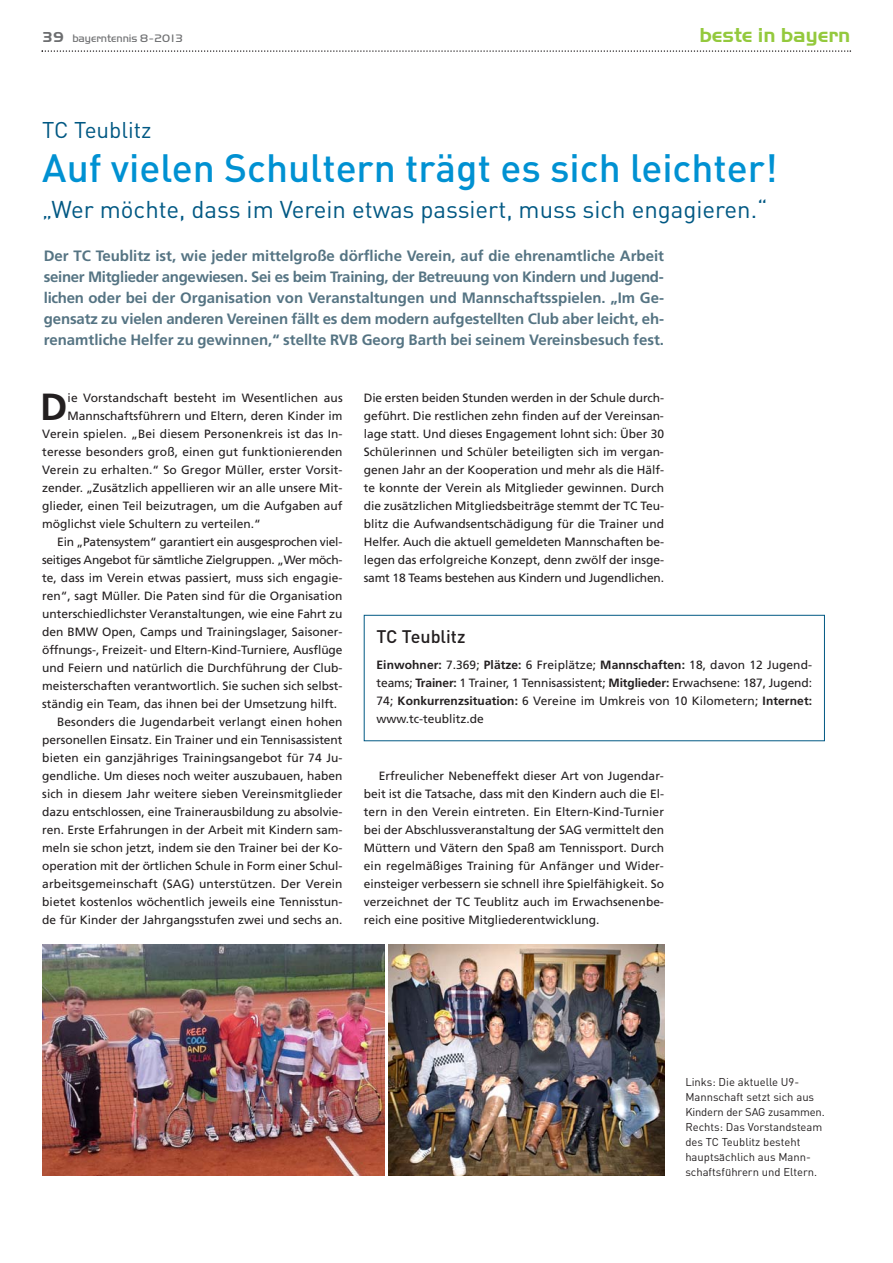
<style>
.page{position:relative;width:893px;height:1263px;background:#fff}
.page>*{position:absolute;margin:0;border:0;box-sizing:border-box;transform-origin:0 0}
.t1{font:500 39px "DIN";color:#0091d2}
.t2{font:700 37.8px "Frutiger";color:#231f20}
.t3{font:24px "DIN";color:#005883}
.t4{font:22.5px "DIN";color:#005883}
.t5{font:700 21px "Handel Gothic EF";color:#94c93d}
.t6{font:500 18px "DIN";color:#231f20}
.t7{font:700 15px/21px "Frutiger";color:#557483;text-align:justify}
.t8{font:12px/18px "Frutiger";color:#231f20;text-align:justify}
.t9{font:12px "Frutiger";letter-spacing:-.02em;color:#231f20}
.t10{font:11.25px/15px "DIN";color:#231f20}
.t11{font:300 11.25px "Handel Gothic EF";color:#6d6e70}
.s1{font-weight:700;font-size:15px}
.s2{font-weight:700}
.s3{font-family:"Baskerville";font-weight:600}
</style>
<div class="page">
<div style="left:364px;top:615px;width:461px;height:126px;border:1px solid #005883"></div>
<img style="left:42px;top:944px;width:343px;height:232px">
<img style="left:389px;top:944px;width:275px;height:232px">
<svg style="left:42px;top:50px;width:809px;height:2px"></svg>
<p class="t11" style="left:42px;top:34px;width:142px"><span class="s1">39</span> bayerntennis 8-2013</p>
<h3 class="t5" style="left:699px;top:28px;width:152px">beste in bayern</h3>
<h3 class="t4" style="left:42px;top:122px;width:111px">TC Teublitz</h3>
<h1 class="t1" style="left:42px;top:154px;width:737px">Auf vielen Schultern trägt es sich leichter!</h1>
<h3 class="t3" style="left:42px;top:201px;width:727px">„Wer möchte, dass im Verein etwas passiert, muss sich engagieren.“</h3>
<p class="t7" style="left:44px;top:246px;width:622px">Der TC Teublitz ist, wie jeder mittelgroße dörfliche Verein, auf die ehrenamtliche Arbeit seiner Mitglieder angewiesen. Sei es beim Training, der Betreuung von Kindern und Jugend&shy;lichen oder bei der Organisation von Veranstaltungen und Mannschaftsspielen. „Im Ge&shy;gensatz zu vielen anderen Vereinen fällt es dem modern aufgestellten Club aber leicht, eh&shy;renamtliche Helfer zu gewinnen,“ stellte RVB Georg Barth bei seinem Vereinsbesuch fest.</p>
<h2 class="t2" style="left:40px;top:391px;width:29px">D</h2>
<p class="t8" style="left:68px;top:389px;width:277px">ie Vorstandschaft besteht im Wesentlichen aus</p>
<p class="t8" style="left:67px;top:407px;width:277px">Mannschaftsführern und Eltern, deren Kinder im</p>
<p class="t8" style="left:42px;top:425px;width:302px">Verein spielen. „Bei diesem Personenkreis ist das In-</p>
<p class="t8" style="left:42px;top:443px;width:302px">teresse besonders groß, einen gut funktionierenden</p>
<p class="t8" style="left:42px;top:461px;width:301px">Verein zu erhalten.“ So Gregor Müller, erster Vorsit-</p>
<p class="t8" style="left:42px;top:479px;width:302px">zender. „Zusätzlich appellieren wir an alle unsere Mit-</p>
<p class="t8" style="left:42px;top:497px;width:302px">glieder, einen Teil beizutragen, um die Aufgaben auf</p>
<p class="t8" style="left:42px;top:515px;width:220px">möglichst viele Schultern zu verteilen.“</p>
<p class="t8" style="left:57px;top:533px;width:287px">Ein „Patensystem“ garantiert ein ausgesprochen viel-</p>
<p class="t9" style="left:42px;top:555px;width:302px">seitiges Angebot für sämtliche Zielgruppen. „Wer möch-</p>
<p class="t8" style="left:42px;top:569px;width:302px">te, dass im Verein etwas passiert, muss sich engagie-</p>
<p class="t8" style="left:42px;top:587px;width:302px">ren“, sagt Müller. Die Paten sind für die Organisation</p>
<p class="t8" style="left:42px;top:605px;width:302px">unterschiedlichster Veranstaltungen, wie eine Fahrt zu</p>
<p class="t8" style="left:42px;top:623px;width:301px">den BMW Open, Camps und Trainingslager, Saisoner-</p>
<p class="t8" style="left:42px;top:641px;width:302px">öffnungs-, Freizeit- und Eltern-Kind-Turniere, Ausflüge</p>
<p class="t8" style="left:42px;top:659px;width:302px">und Feiern und natürlich die Durchführung der Club-</p>
<p class="t8" style="left:42px;top:677px;width:302px">meisterschaften verantwortlich. Sie suchen sich selbst-</p>
<p class="t8" style="left:42px;top:695px;width:296px">ständig ein Team, das ihnen bei der Umsetzung hilft.</p>
<p class="t8" style="left:57px;top:713px;width:287px">Besonders die Jugendarbeit verlangt einen hohen</p>
<p class="t8" style="left:42px;top:731px;width:302px">personellen Einsatz. Ein Trainer und ein Tennisassistent</p>
<p class="t8" style="left:42px;top:749px;width:302px">bieten ein ganzjähriges Trainingsangebot für 74 Ju-</p>
<p class="t8" style="left:42px;top:767px;width:302px">gendliche. Um dieses noch weiter auszubauen, haben</p>
<p class="t8" style="left:42px;top:785px;width:302px">sich in diesem Jahr weitere sieben Vereinsmitglieder</p>
<p class="t8" style="left:42px;top:803px;width:302px">dazu entschlossen, eine Trainerausbildung zu absolvie-</p>
<p class="t8" style="left:42px;top:821px;width:302px">ren. Erste Erfahrungen in der Arbeit mit Kindern sam-</p>
<p class="t8" style="left:42px;top:839px;width:302px">meln sie schon jetzt, indem sie den Trainer bei der Ko-</p>
<p class="t8" style="left:42px;top:857px;width:302px">operation mit der örtlichen Schule in Form einer Schul-</p>
<p class="t8" style="left:42px;top:875px;width:302px">arbeitsgemeinschaft (SAG) unterstützen. Der Verein</p>
<p class="t8" style="left:42px;top:893px;width:302px">bietet kostenlos wöchentlich jeweils eine Tennisstun-</p>
<p class="t8" style="left:42px;top:911px;width:302px">de für Kinder der Jahrgangsstufen zwei und sechs an.</p>
<p class="t8" style="left:364px;top:389px;width:302px">Die ersten beiden Stunden werden in der Schule durch&shy;geführt. Die restlichen zehn finden auf der Vereinsan&shy;lage statt. Und dieses Engagement lohnt sich: Über 30<br>Schülerinnen und Schüler beteiligten sich im vergan&shy;genen Jahr an der Kooperation und mehr als die Hälf&shy;te konnte der Verein als Mitglieder gewinnen. Durch die zusätzlichen Mitgliedsbeiträge stemmt der TC Teu&shy;blitz die Aufwandsentschädigung für die Trainer und Helfer. Auch die aktuell gemeldeten Mannschaften be&shy;legen das erfolgreiche Konzept, denn zwölf der insge&shy;samt 18 Teams bestehen aus Kindern und Jugendlichen.</p>
<h3 class="t6" style="left:377px;top:630px;width:90px">TC Teublitz</h3>
<p class="t8" style="left:377px;top:657px;width:437px"><span class="s2">Einwohner:</span> 7.369; <span class="s2">Plätze:</span> 6 Freiplätze; <span class="s2">Mannschaften:</span> 18, davon 12 Jugend&shy;teams; <span class="s2">Trainer:</span> 1 Trainer, 1 Tennisassistent; <span class="s2">Mitglieder:</span> Erwachsene: 187, Jugend:<br>74; <span class="s2">Konkurrenzsituation:</span> 6 Vereine im Umkreis von 10 Kilometern; <span class="s2">Internet: </span>www.tc-teublitz.de</p>
<p class="t8" style="left:364px;top:767px;width:302px;text-indent:15px">Erfreulicher Nebeneffekt dieser Art von Jugendar&shy;beit ist die Tatsache, dass mit den Kindern auch die El&shy;tern in den Verein eintreten. Ein Eltern-Kind-Turnier bei der Abschlussveranstaltung der SAG vermittelt den Müttern und Vätern den Spaß am Tennissport. Durch ein regelmäßiges Training für Anfänger und Wider&shy;einsteiger verbessern sie schnell ihre Spielfähigkeit. So verzeichnet der TC Teublitz auch im Erwachsenenbe&shy;reich eine positive Mitgliederentwicklung.</p>
<p class="t10" style="left:685px;top:1075px;width:141px">Links: Die aktuelle U9-<br>Mannschaft setzt sich aus<br>Kindern der SAG zusammen.<br>Rechts: Das Vorstandsteam des TC Teublitz besteht hauptsa<span class="s3">̈</span>chlich aus Mann&shy;schaftsfu<span class="s3">̈</span>hrern und Eltern.</p>
</div>
